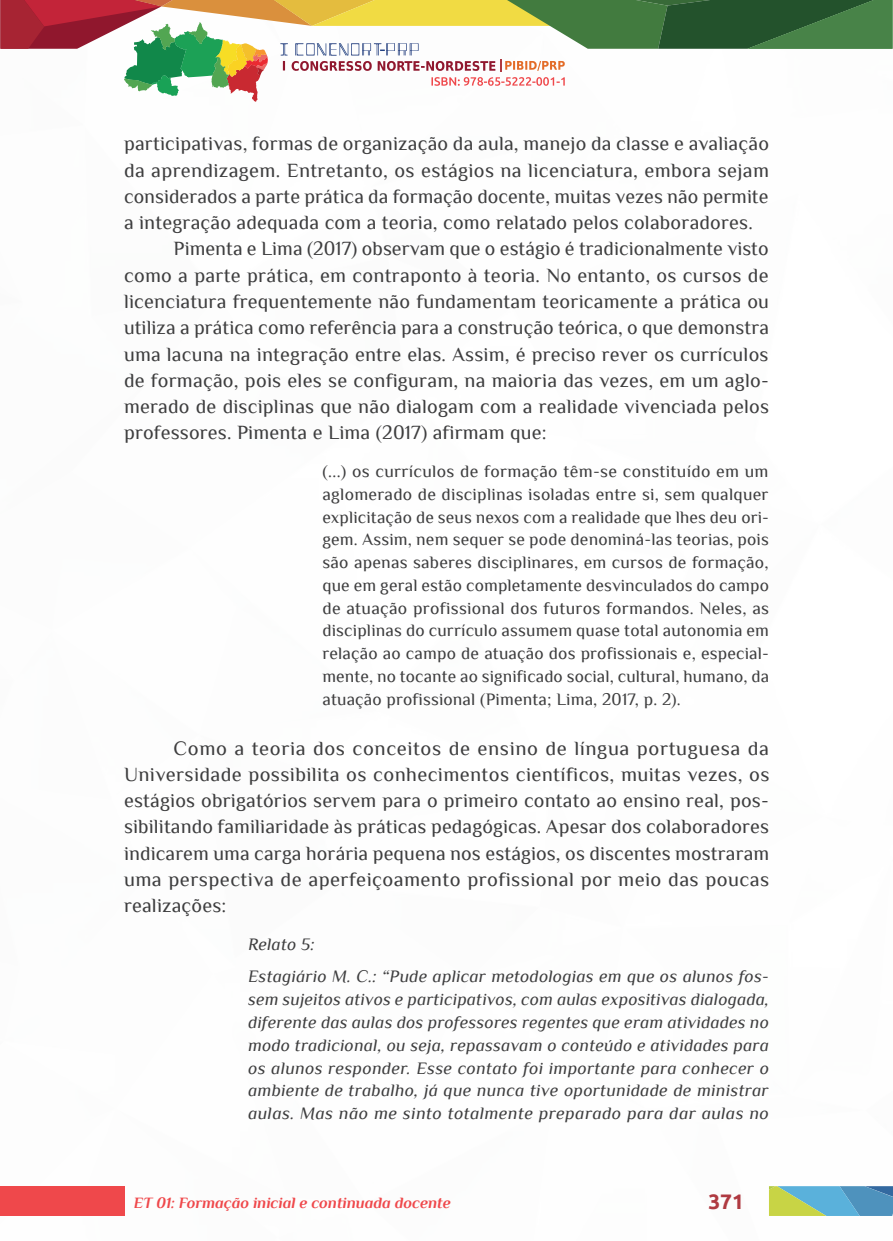
<style>
.page{position:relative;width:893px;height:1241px;background:#fff}
.page>*{position:absolute;margin:0;border:0;box-sizing:border-box;transform-origin:0 0}
.t1{font:700 21px "Ubuntu";color:#af3a41}
._6_CORPO{font:20.12px/26.2px "Philosopher";letter-spacing:.01em;color:#3e3e3f;text-align:justify}
._9_CITACAO{font:17.5px/22.8px "Philosopher";letter-spacing:.01em;color:#3e3e3f;text-align:justify}
._10_DEPOIMENTO{font:italic 17.5px/22.8px "Philosopher";letter-spacing:.02em;color:#3e3e3f;text-align:justify}
.t2{font:italic 700 15.75px "Philosopher";color:#ef484b}
</style>
<div class="page">
<div style="left:0;top:1185px;width:124px;height:30px;background:#ef484b"></div>
<svg style="left:0;top:0;width:892px;height:102px"></svg>
<svg style="left:769px;top:1186px;width:124px;height:29px;background:#72aea9"></svg>
<p class="_6_CORPO" style="left:124px;top:131px;width:646px">participativas, formas de organização da aula, manejo da classe e avaliação da aprendizagem. Entretanto, os estágios na licenciatura, embora sejam considerados a parte prática da formação docente, muitas vezes não permite a integração adequada com a teoria, como relatado pelos colaboradores.</p>
<p class="_6_CORPO" style="left:124px;top:236px;width:647px;text-indent:50px">Pimenta e Lima (2017) observam que o estágio é tradicionalmente visto como a parte prática, em contraponto à teoria. No entanto, os cursos de licenciatura frequentemente não fundamentam teoricamente a prática ou utiliza a prática como referência para a construção teórica, o que demonstra uma lacuna na integração entre elas. Assim, é preciso rever os currículos de formação, pois eles se configuram, na maioria das vezes, em um aglo&shy;merado de disciplinas que não dialogam com a realidade vivenciada pelos professores. Pimenta e Lima (2017) afirmam que:</p>
<p class="_9_CITACAO" style="left:322px;top:460px;width:448px">(...) os currículos de formação têm-se constituído em um aglomerado de disciplinas isoladas entre si, sem qualquer explicitação de seus nexos com a realidade que lhes deu ori&shy;gem. Assim, nem sequer se pode denominá-las teorias, pois são apenas saberes disciplinares, em cursos de formação, que em geral estão completamente desvinculados do campo de atuação profissional dos futuros formandos. Neles, as disciplinas do currículo assumem quase total autonomia em relação ao campo de atuação dos profissionais e, especial&shy;mente, no tocante ao significado social, cultural, humano, da atuação profissional (Pimenta; Lima, 2017, p. 2).</p>
<p class="_6_CORPO" style="left:124px;top:734px;width:647px;text-indent:50px">Como a teoria dos conceitos de ensino de língua portuguesa da Universidade possibilita os conhecimentos científicos, muitas vezes, os estágios obrigatórios servem para o primeiro contato ao ensino real, pos&shy;sibilitando familiaridade às práticas pedagógicas. Apesar dos colaboradores indicarem uma carga horária pequena nos estágios, os discentes mostraram uma perspectiva de aperfeiçoamento profissional por meio das poucas realizações:</p>
<p class="_10_DEPOIMENTO" style="left:248px;top:932px;width:68px">Relato 5:</p>
<p class="_10_DEPOIMENTO" style="left:248px;top:965px;width:522px">Estagiário M. C.: “Pude aplicar metodologias em que os alunos fos&shy;sem sujeitos ativos e participativos, com aulas expositivas dialogada, diferente das aulas dos professores regentes que eram atividades no modo tradicional, ou seja, repassavam o conteúdo e atividades para os alunos responder. Esse contato foi importante para conhecer o ambiente de trabalho, já que nunca tive oportunidade de ministrar aulas. Mas não me sinto totalmente preparado para dar aulas no</p>
<p class="t2" style="left:134px;top:1193px;width:318px">ET 01: Formação inicial e continuada docente</p>
<p class="t1" style="left:708px;top:1188px;width:37px">371</p>
</div>
